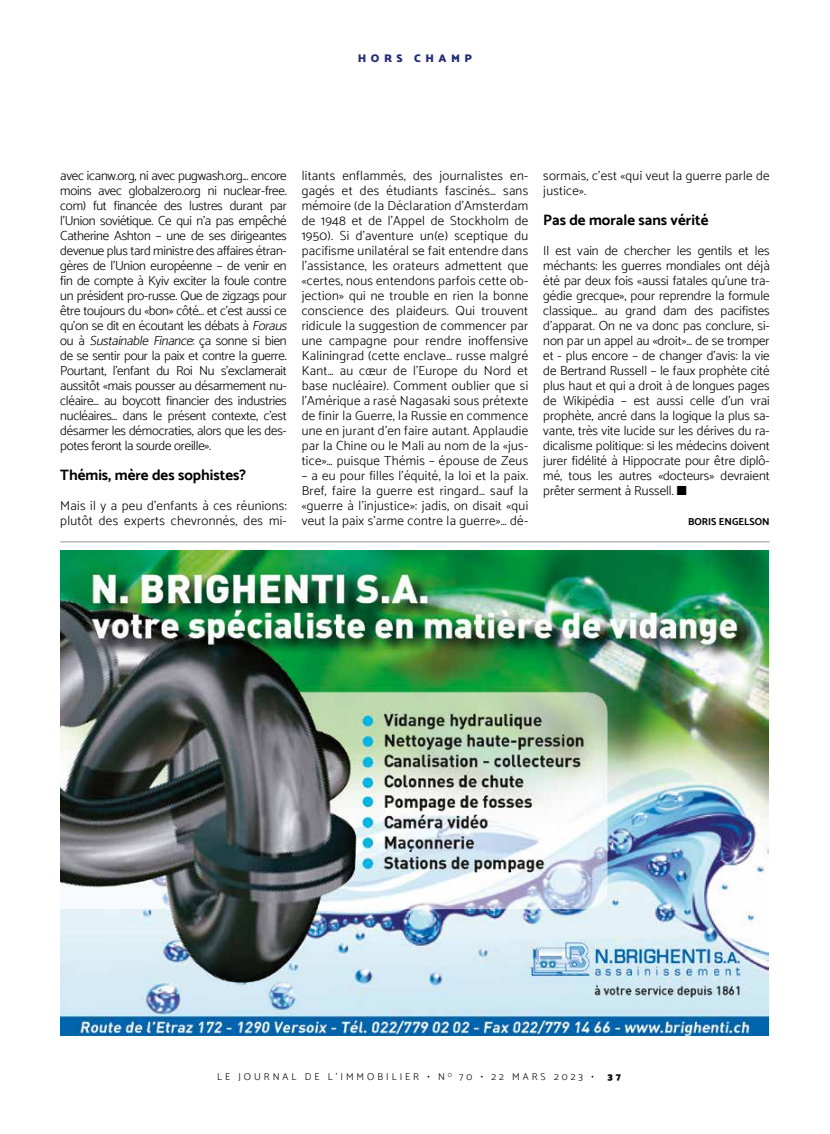
<style>
.page{position:relative;width:830px;height:1134px;background:#fff}
.page>*{position:absolute;margin:0;border:0;box-sizing:border-box;transform-origin:0 0}
.t1{font:700 15px "Catamaran";color:#000}
.t2{font:300 13.12px/15px "Catamaran";letter-spacing:-.02em;color:#000;text-align:justify}
.t3{font:300 13.12px/15px "Catamaran";letter-spacing:.02em;color:#000}
.t4{font:900 11.25px "Catamaran";letter-spacing:.4em;color:#232c77}
.t5{font:300 10px "Catamaran";letter-spacing:.3em;color:#000}
.t6{font:700 10px "Catamaran";color:#000}
.t7{font:900 10px "Catamaran";color:#000}
.s1{font-style:italic}
</style>
<div class="page">
<hr style="left:60px;top:542px;width:709px;height:1px;background:#979696">
<img style="left:60px;top:550px;width:708px;height:486px">
<p class="t4" style="left:358px;top:51px;width:116px">HORS CHAMP</p>
<p class="t2" style="left:60px;top:168px;width:232px;text-align:left">avec icanw.org, ni avec pugwash.org... encore moins avec globalzero.org ni nuclear-free. com) fut financée des lustres durant par l’Union soviétique. Ce qui n’a pas empêché Catherine Ashton – une de ses dirigeantes devenue plus tard ministre des affaires étran&shy;gères de l’Union européenne – de venir en fin de compte à Kyiv exciter la foule contre un président pro-russe. Que de zigzags pour être toujours du «bon» côté… et c’est aussi ce qu’on se dit en écoutant les débats à <span class="s1">Foraus </span>o u à <span class="s1">Sustainable Finance</span>: ç a s o n n e s i b i e n de se sentir pour la paix et contre la guerre.<br>Pourtant, l’enfant du Roi Nu s’exclamerait aussitôt «mais pousser au désarmement nu&shy;cléaire… au boycott financier des industries nucléaires… dans le présent contexte, c’est désarmer les démocraties, alors que les des&shy;potes feront la sourde oreille».</p>
<p class="t1" style="left:60px;top:466px;width:187px">Thémis, mère des sophistes?</p>
<p class="t3" style="left:60px;top:498px;width:228px">Mais il y a peu d’enfants à ces réunions: plutôt des experts chevronnés, des mi-</p>
<p class="t2" style="left:301px;top:168px;width:228px">litants enflammés, des journalistes en&shy;gagés et des étudiants fascinés… sans mémoire (de la Déclaration d’Amsterdam de 1948 et de l’Appel de Stockholm de 1950). Si d’aventure un(e) sceptique du pacifisme unilatéral se fait entendre dans l’assistance, les orateurs admettent que «certes, nous entendons parfois cette ob&shy;jection» qui ne trouble en rien la bonne conscience des plaideurs. Qui trouvent ridicule la suggestion de commencer par une campagne pour rendre inoffensive Kaliningrad (cette enclave… russe malgré Kant… au cœur de l’Europe du Nord et base nucléaire). Comment oublier que si l’Amérique a rasé Nagasaki sous prétexte de finir la Guerre, la Russie en commence une en jurant d’en faire autant. Applaudie par la Chine ou le Mali au nom de la «jus&shy;tice»… puisque Thémis – épouse de Zeus</p>
<p class="t2" style="left:301px;top:468px;width:228px">– a eu pour filles l’équité, la loi et la paix.<br>Bref, faire la guerre est ringard… sauf la «guerre à l’injustice»: jadis, on disait «qui veut la paix s’arme contre la guerre»… dé-</p>
<p class="t3" style="left:543px;top:168px;width:228px">sormais, c’est «qui veut la guerre parle de justice».</p>
<p class="t1" style="left:543px;top:211px;width:167px">Pas de morale sans vérité</p>
<p class="t2" style="left:543px;top:243px;width:228px">Il est vain de chercher les gentils et les méchants: les guerres mondiales ont déjà été par deux fois «aussi fatales qu’une tra&shy;gédie grecque», pour reprendre la formule classique… au grand dam des pacifistes d’apparat. On ne va donc pas conclure, si&shy;non par un appel au «droit»… de se tromper et - plus encore – de changer d’avis: la vie de Bertrand Russell – le faux prophète cité plus haut et qui a droit à de longues pages de Wikipédia – est aussi celle d’un vrai prophète, ancré dans la logique la plus sa&shy;vante, très vite lucide sur les dérives du ra&shy;dicalisme politique: si les médecins doivent jurer fidélité à Hippocrate pour être diplô&shy;mé, tous les autres «docteurs» devraient prêter serment à Russell. ■</p>
<p class="t6" style="left:688px;top:516px;width:83px">BORIS ENGELSON</p>
<p class="t5" style="left:217px;top:1071px;width:378px">LE JOURNAL DE L’IMMOBILIER • N <sup>O</sup> 70 • 22 MARS 2023 •</p>
<p class="t7" style="left:607px;top:1071px;width:15px">3 7</p>
</div>
